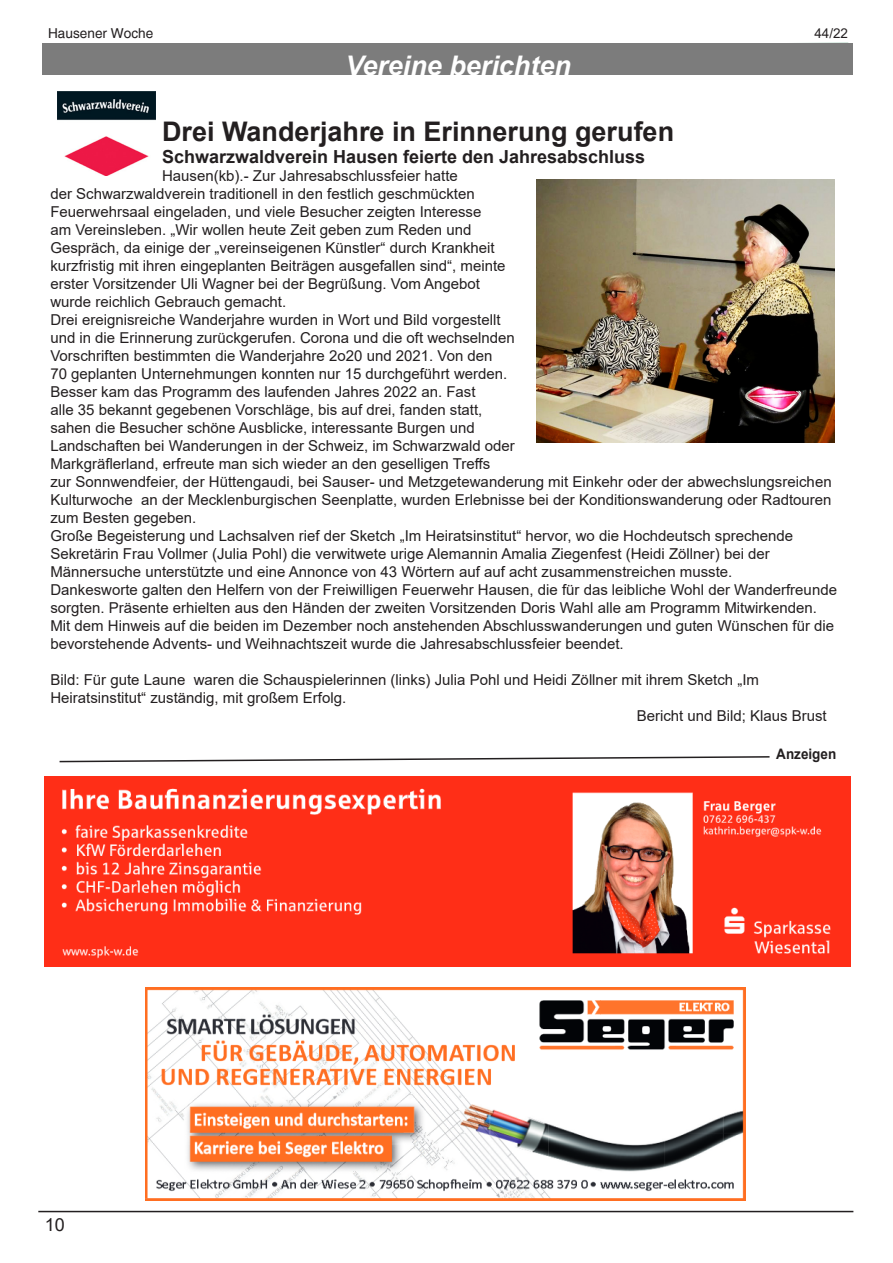
<style>
.page{position:relative;width:893px;height:1263px;background:#fff}
.page>*{position:absolute;margin:0;border:0;box-sizing:border-box;transform-origin:0 0}
.t1{font:700 27px "Arial";color:#231f20}
.t2{font:italic 700 27px "Arial";color:#fff}
.t3{font:700 18px "Arial";color:#231f20}
.t4{font:18px "Arial";color:#231f20}
.t5{font:15px/18px "Arial";color:#231f20}
.t6{font:700 14.4px "Arial";color:#231f20;scale:.93 1}
.t7{font:13.65px "Helvetica";color:#231f20}
.t8{font:13.5px "Arial";color:#231f20}
</style>
<div class="page">
<hr style="left:38px;top:1211px;width:815px;height:1px;background:#231f20">
<svg style="left:47px;top:42px;width:803px;height:2px"></svg>
<img style="left:45px;top:776px;width:805px;height:190px">
<img style="left:146px;top:987px;width:599px;height:213px">
<div style="left:43px;top:44px;width:810px;height:31px;background:#7c7c7c"></div>
<img style="left:536px;top:180px;width:298px;height:262px">
<svg style="left:59px;top:756px;width:711px;height:7px"></svg>
<img style="left:58px;top:91px;width:98px;height:85px">
<p class="t7" style="left:48px;top:25px;width:107px">Hausener Woche</p>
<h1 class="t2" style="left:345px;top:48px;width:227px">Vereine berichten</h1>
<p class="t8" style="left:814px;top:24px;width:35px">44/22</p>
<h1 class="t1" style="left:162px;top:113px;width:514px">Drei Wanderjahre in Erinnerung gerufen</h1>
<p class="t3" style="left:162px;top:144px;width:485px">Schwarzwaldverein Hausen feierte den Jahresabschluss</p>
<p class="t5" style="left:50px;top:166px;width:788px;text-indent:112px">Hausen(kb).- Zur Jahresabschlussfeier hatte<br>der Schwarzwaldverein traditionell in den festlich geschmückten<br>Feuerwehrsaal eingeladen, und viele Besucher zeigten Interesse<br>am Vereinsleben. „Wir wollen heute Zeit geben zum Reden und<br>Gespräch, da einige der „vereinseigenen Künstler“ durch Krankheit<br>kurzfristig mit ihren eingeplanten Beiträgen ausgefallen sind“, meinte<br>erster Vorsitzender Uli Wagner bei der Begrüßung. Vom Angebot<br>wurde reichlich Gebrauch gemacht.<br>Drei ereignisreiche Wanderjahre wurden in Wort und Bild vorgestellt<br>und in die Erinnerung zurückgerufen. Corona und die oft wechselnden<br>Vorschriften bestimmten die Wanderjahre 2o20 und 2021. Von den<br>70 geplanten Unternehmungen konnten nur 15 durchgeführt werden.<br>Besser kam das Programm des laufenden Jahres 2022 an. Fast<br>alle 35 bekannt gegebenen Vorschläge, bis auf drei, fanden statt,<br>sahen die Besucher schöne Ausblicke, interessante Burgen und<br>Landschaften bei Wanderungen in der Schweiz, im Schwarzwald oder<br>Markgräflerland, erfreute man sich wieder an den geselligen Treffs<br>zur Sonnwendfeier, der Hüttengaudi, bei Sauser- und Metzgetewanderung mit Einkehr oder der abwechslungsreichen Kulturwoche an der Mecklenburgischen Seenplatte, wurden Erlebnisse bei der Konditionswanderung oder Radtouren zum Besten gegeben.<br>Große Begeisterung und Lachsalven rief der Sketch „Im Heiratsinstitut“ hervor, wo die Hochdeutsch sprechende Sekretärin Frau Vollmer (Julia Pohl) die verwitwete urige Alemannin Amalia Ziegenfest (Heidi Zöllner) bei der Männersuche unterstützte und eine Annonce von 43 Wörtern auf auf acht zusammenstreichen musste.<br>Dankesworte galten den Helfern von der Freiwilligen Feuerwehr Hausen, die für das leibliche Wohl der Wanderfreunde sorgten. Präsente erhielten aus den Händen der zweiten Vorsitzenden Doris Wahl alle am Programm Mitwirkenden.<br>Mit dem Hinweis auf die beiden im Dezember noch anstehenden Abschlusswanderungen und guten Wünschen für die bevorstehende Advents- und Weihnachtszeit wurde die Jahresabschlussfeier beendet.</p>
<p class="t5" style="left:50px;top:670px;width:710px">Bild: Für gute Laune waren die Schauspielerinnen (links) Julia Pohl und Heidi Zöllner mit ihrem Sketch „Im</p>
<p class="t5" style="left:50px;top:688px;width:297px">Heiratsinstitut“ zuständig, mit großem Erfolg.</p>
<p class="t5" style="left:637px;top:706px;width:192px">Bericht und Bild; Klaus Brust</p>
<p class="t4" style="left:45px;top:1213px;width:22px">10</p>
<p class="t6" style="left:776px;top:744px;width:66px">Anzeigen</p>
</div>
